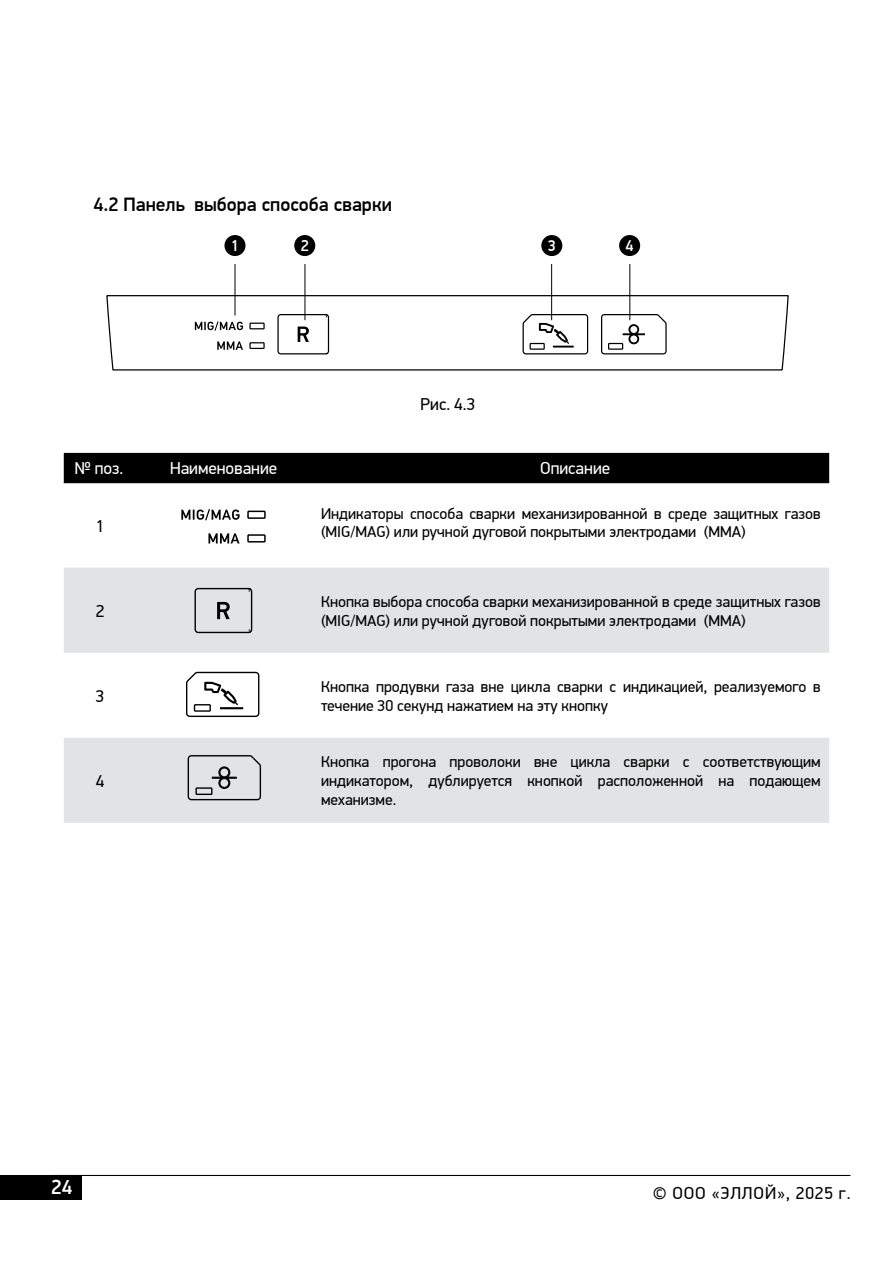
<style>
.page{position:relative;width:893px;height:1263px;background:#fff}
.page>*{position:absolute;margin:0;border:0;box-sizing:border-box;transform-origin:0 0}
.t1{font:500 20.4px "PF Din Display Pro";color:#fff}
.t2{font:500 19.5px "PF Din Display Pro";color:#000}
.t3{font:17.25px "PF Din Display Pro";letter-spacing:.05em;color:#000}
.t4{font:17.25px "PF Din Display Pro";color:#fff}
.t5{font:15.75px/18.9px "PF Din Display Pro";color:#000}
.t6{font:500 15.75px "PF Din Display Pro";color:#fff}
</style>
<div class="page">
<div style="left:0;top:1175px;width:82px;height:24px;background:#000"></div>
<hr style="left:51px;top:1175px;width:799px;height:1px;background:#000">
<div style="left:64px;top:453px;width:765px;height:29px;background:#000"></div>
<svg style="left:64px;top:568px;width:765px;height:255px;fill:#e1e3e4"></svg>
<hr style="left:64px;top:482px;width:62px;height:1px;background:#000">
<hr style="left:126px;top:482px;width:195px;height:1px;background:#000">
<hr style="left:321px;top:482px;width:508px;height:1px;background:#000">
<svg style="left:106px;top:294px;width:683px;height:77px"></svg>
<svg style="left:195px;top:321px;width:48px;height:10px"></svg>
<svg style="left:217px;top:341px;width:26px;height:9px"></svg>
<svg style="left:249px;top:313px;width:418px;height:43px"></svg>
<svg style="left:194px;top:586px;width:59px;height:49px;background:#c1c2c3"></svg>
<svg style="left:185px;top:671px;width:75px;height:47px"></svg>
<svg style="left:187px;top:754px;width:75px;height:47px;background:#bec0c1"></svg>
<div style="left:224px;top:235px;width:21px;height:21px;background:#000;border-radius:50%"></div>
<div style="left:294px;top:235px;width:21px;height:21px;background:#000;border-radius:50%"></div>
<div style="left:541px;top:235px;width:21px;height:21px;background:#000;border-radius:50%"></div>
<div style="left:619px;top:235px;width:21px;height:21px;background:#000;border-radius:50%"></div>
<hr style="left:235px;top:264px;width:1px;height:51px;background:#000">
<hr style="left:305px;top:264px;width:1px;height:56px;background:#000">
<hr style="left:551px;top:264px;width:1px;height:56px;background:#000">
<hr style="left:630px;top:264px;width:1px;height:56px;background:#000">
<svg style="left:247px;top:510px;width:19px;height:33px"></svg>
<svg style="left:181px;top:509px;width:59px;height:11px"></svg>
<svg style="left:208px;top:533px;width:32px;height:10px"></svg>
<p class="t2" style="left:94px;top:193px;width:300px">4.2 Панель выбора способа сварки</p>
<p class="t6" style="left:231px;top:236px;width:10px">1</p>
<p class="t6" style="left:301px;top:236px;width:10px">2</p>
<p class="t6" style="left:548px;top:236px;width:10px">3</p>
<p class="t6" style="left:626px;top:236px;width:10px">4</p>
<p class="t3" style="left:421px;top:394px;width:56px">Рис. 4.3</p>
<p class="t4" style="left:74px;top:458px;width:50px">№ поз.</p>
<p class="t4" style="left:170px;top:458px;width:109px">Наименование</p>
<p class="t4" style="left:540px;top:458px;width:72px">Описание</p>
<p class="t3" style="left:96px;top:516px;width:10px">1</p>
<p class="t5" style="left:321px;top:504px;width:501px">Индикаторы способа сварки механизированной в среде защитных газов (MIG/MAG) или ручной дуговой покрытыми электродами (MMA)</p>
<p class="t3" style="left:96px;top:601px;width:10px">2</p>
<p class="t5" style="left:321px;top:592px;width:501px">Кнопка выбора способа сварки механизированной в среде защитных газов (MIG/MAG) или ручной дуговой покрытыми электродами (MMA)</p>
<p class="t3" style="left:96px;top:686px;width:10px">3</p>
<p class="t5" style="left:321px;top:677px;width:501px">Кнопка продувки газа вне цикла сварки с индикацией, реализуемого в течение 30 секунд нажатием на эту кнопку</p>
<p class="t3" style="left:96px;top:771px;width:10px">4</p>
<p class="t5" style="left:321px;top:753px;width:501px;text-align:justify">Кнопка прогона проволоки вне цикла сварки с соответствующим индикатором, дублируется кнопкой расположенной на подающем механизме.</p>
<p class="t1" style="left:51px;top:1175px;width:23px">24</p>
<p class="t3" style="left:653px;top:1183px;width:199px">© ООО «ЭЛЛОЙ», 2025 г.</p>
</div>
